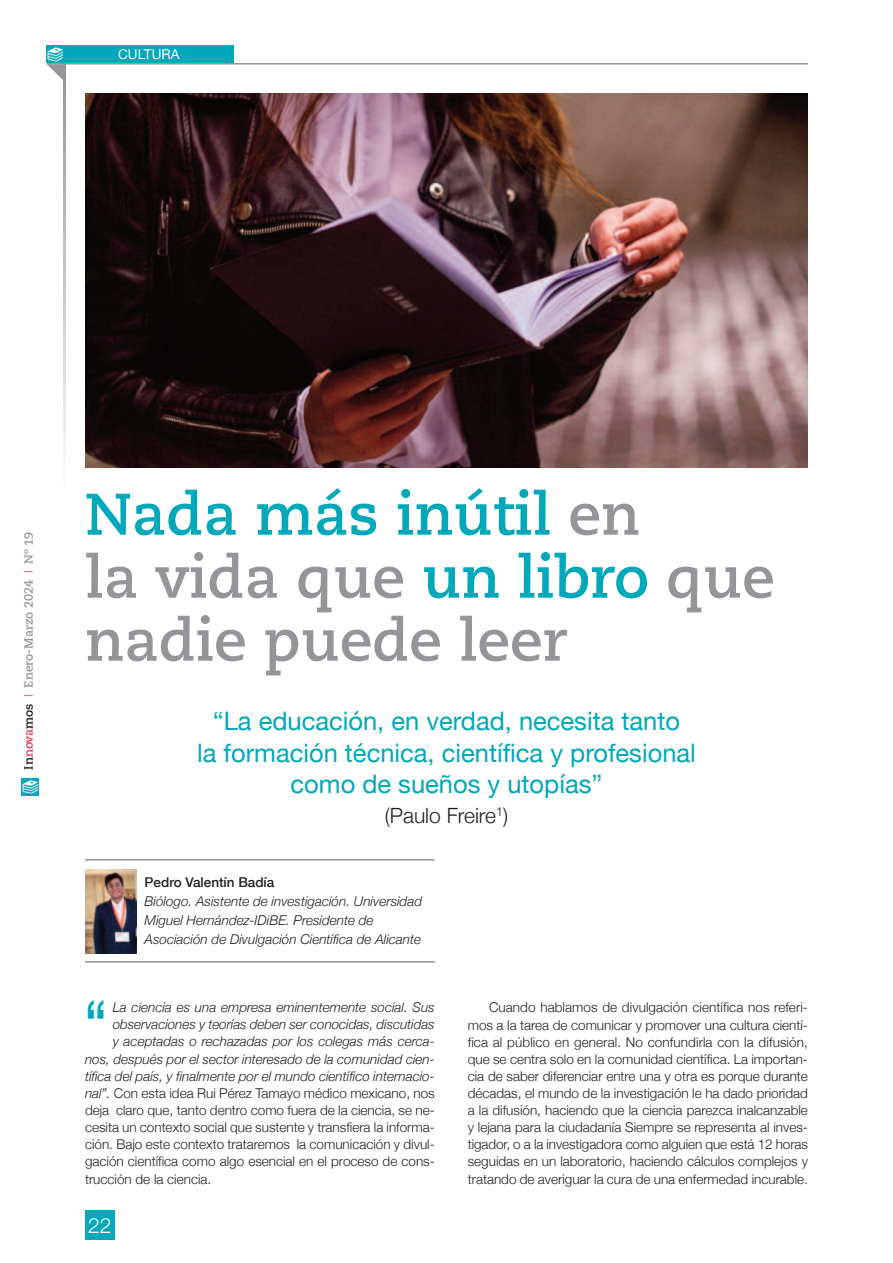
<style>
.page{position:relative;width:893px;height:1263px;background:#fff}
.page>*{position:absolute;margin:0;border:0;box-sizing:border-box;transform-origin:0 0}
.t1{font:500 62.4px "Helvetica Neue";color:#00a8b9;scale:.77 1}
.t2{font:700 58.5px/63px "Caecilia LT Std";color:#939598}
.t3{font:25.5px/31.5px "Helvetica Neue";color:#00a8b9;text-align:center}
.t4{font:300 21px "Helvetica Neue";color:#231f20}
.t5{font:300 21px "Helvetica Neue";color:#fff}
.t6{font:300 13.5px/17.1px "Helvetica Neue";color:#231f20;text-align:justify}
.t7{font:italic 300 13.5px/18.9px "Helvetica Neue";color:#231f20}
.t8{font:500 13.5px "Helvetica Neue";color:#231f20}
.t9{font:13.5px "Helvetica Neue";color:#fff}
.t10{font:700 12px "Caecilia LT Std";color:#939598}
.s1{color:#231f20}
.s2{color:#ee3d56}
.s3{font-family:"Helvetica Neue";font-weight:300;color:#ee3d56}
.s4{color:#00a8b9}
.s5{font-style:italic}
</style>
<div class="page">
<div style="left:85px;top:1210px;width:30px;height:29px;background:#00a8b9"></div>
<img style="left:85px;top:94px;width:723px;height:374px">
<img style="left:47px;top:46px;width:17px;height:17px">
<div style="left:64px;top:46px;width:170px;height:17px;background:#00a8b9"></div>
<hr style="left:47px;top:63px;width:761px;height:2px;background:#939598">
<svg style="left:47px;top:64px;width:17px;height:17px"></svg>
<svg style="left:64px;top:65px;width:1px;height:392px"></svg>
<img style="left:21px;top:778px;width:17px;height:17px">
<svg style="left:85px;top:869px;width:51px;height:1px"></svg>
<img style="left:85px;top:870px;width:51px;height:83px">
<hr style="left:85px;top:859px;width:350px;height:1px;background:#939598">
<hr style="left:85px;top:961px;width:350px;height:1px;background:#939598">
<p class="t9" style="left:118px;top:47px;width:63px">CULTURA</p>
<p class="t10" style="left:24px;top:770px;width:239px;rotate:-90deg"><span class="s1">In</span><span class="s2">nova</span><span class="s1">mos</span> <span class="s3">I</span> Enero-Marzo 2024 <span class="s3">I</span> Nº 19</p>
<h2 class="t2" style="left:85px;top:488px;width:691px"><span class="s4">Nada más inútil</span> en<br>la vida que <span class="s4">un libro</span> que nadie puede leer</h2>
<h3 class="t3" style="left:197px;top:705px;width:500px">“La educación, en verdad, necesita tanto<br>la formación técnica, científica y profesional como de sueños y utopías”</h3>
<h3 class="t4" style="left:385px;top:803px;width:125px">(Paulo Freire<sup>1</sup>)</h3>
<p class="t8" style="left:145px;top:874px;width:131px">Pedro Valentín Badía</p>
<p class="t7" style="left:145px;top:892px;width:279px">Biólogo. Asistente de investigación. Universidad<br>Miguel Hernández-IDiBE. Presidente de<br>Asociación de Divulgación Científica de Alicante</p>
<h1 class="t1" style="left:85px;top:984px;width:29px">“</h1>
<p class="t7" style="left:113px;top:998px;width:324px">La ciencia es una empresa eminentemente social. Sus</p>
<p class="t7" style="left:113px;top:1015px;width:324px">observaciones y teorías deben ser conocidas, discutidas</p>
<p class="t7" style="left:113px;top:1032px;width:324px">y aceptadas o rechazadas por los colegas más cerca-</p>
<p class="t7" style="left:85px;top:1049px;width:351px">nos, después por el sector interesado de la comunidad cien-</p>
<p class="t7" style="left:85px;top:1066px;width:351px">tífica del país, y finalmente por el mundo científico internacio-</p>
<p class="t6" style="left:85px;top:1084px;width:351px"><span class="s5">nal”.</span> Con esta idea Rui Pérez Tamayo médico mexicano, nos</p>
<p class="t6" style="left:85px;top:1101px;width:351px">deja claro que, tanto dentro como fuera de la ciencia, se ne-</p>
<p class="t6" style="left:85px;top:1118px;width:351px">cesita un contexto social que sustente y transfiera la informa-</p>
<p class="t6" style="left:85px;top:1135px;width:351px">ción. Bajo este contexto trataremos la comunicación y divul-</p>
<p class="t6" style="left:85px;top:1153px;width:351px">gación científica como algo esencial en el proceso de cons-</p>
<p class="t6" style="left:85px;top:1170px;width:128px">trucción de la ciencia.</p>
<h3 class="t5" style="left:88px;top:1212px;width:25px">22</h3>
<p class="t6" style="left:468px;top:999px;width:342px;text-indent:21px">Cuando hablamos de divulgación científica nos referi&shy;mos a la tarea de comunicar y promover una cultura cientí&shy;fica al público en general. No confundirla con la difusión, que se centra solo en la comunidad científica. La importan&shy;cia de saber diferenciar entre una y otra es porque durante décadas, el mundo de la investigación le ha dado prioridad a la difusión, haciendo que la ciencia parezca inalcanzable y lejana para la ciudadanía Siempre se representa al inves&shy;tigador, o a la investigadora como alguien que está 12 horas seguidas en un laboratorio, haciendo cálculos complejos y tratando de averiguar la cura de una enfermedad incurable.</p>
</div>
